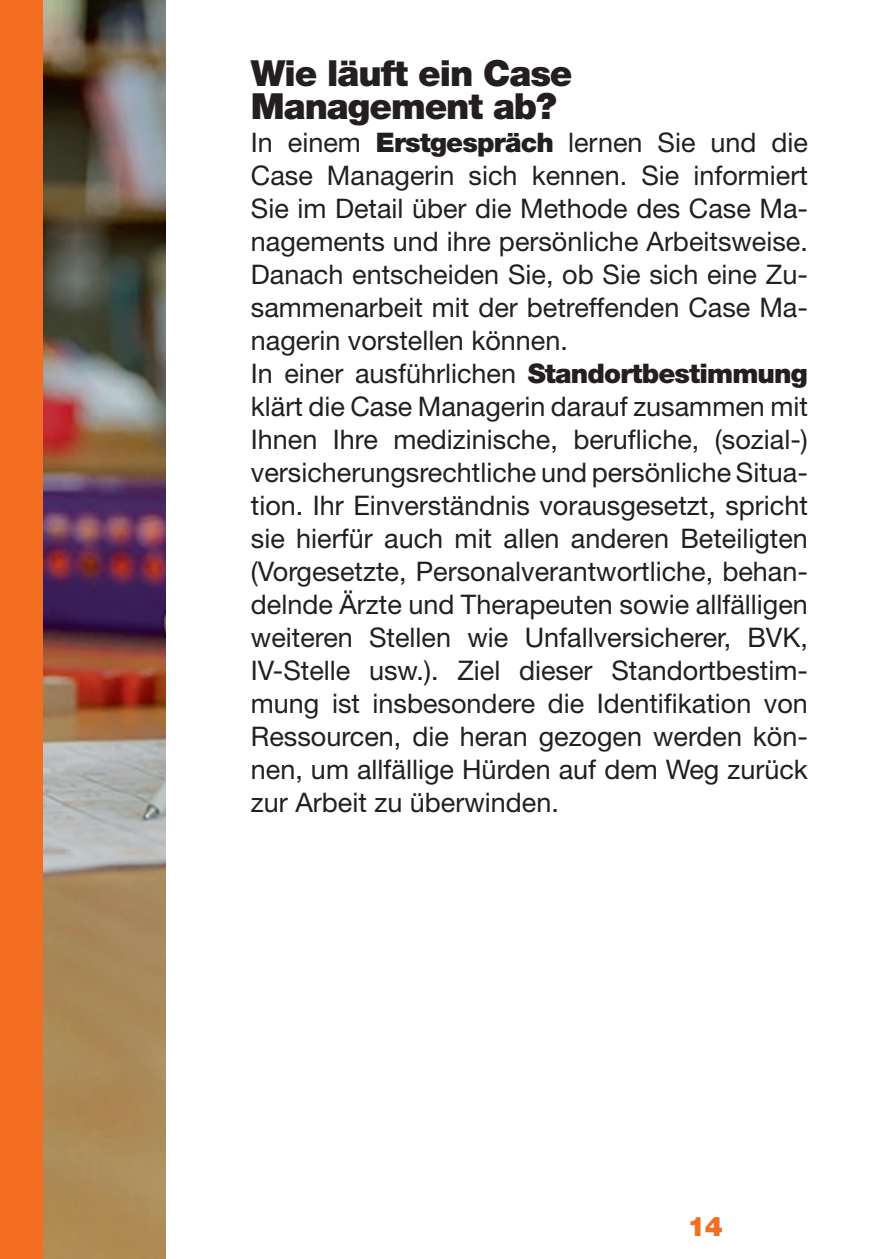
<style>
.page{position:relative;width:893px;height:1259px;background:#fff}
.page>*{position:absolute;margin:0;border:0;box-sizing:border-box;transform-origin:0 0}
.t1{font:900 36px/33px "Helvetica Neue LT Std";letter-spacing:-.03em;color:#231f20}
.t2{font:27px/33px "Helvetica Neue LT Std";color:#231f20}
.t3{font:900 27px "Helvetica Neue LT Std";color:#f36e21}
.s1{font-weight:900}
</style>
<div class="page">
<img style="left:43px;top:0;width:123px;height:1259px">
<div style="left:0;top:0;width:43px;height:1259px;background:#f36e21"></div>
<h1 class="t1" style="left:251px;top:56px;width:323px">Wie läuft ein Case<br>Management ab?</h1>
<p class="t2" style="left:251px;top:126px;width:559px">In einem <span class="s1">Erstgespräch</span> lernen Sie und die Case Managerin sich kennen. Sie informiert Sie im Detail über die Methode des Case Ma&shy;nagements und ihre persönliche Arbeitsweise.<br>Danach entscheiden Sie, ob Sie sich eine Zu&shy;sammenarbeit mit der betreffenden Case Ma&shy;nagerin vorstellen können.<br>In einer ausführlichen <span class="s1">Standortbestimmung </span>klärt die Case Managerin darauf zusammen mit Ihnen Ihre medizinische, berufliche, (sozial-) versicherungsrechtliche und persönliche Situa&shy;tion. Ihr Einverständnis vorausgesetzt, spricht sie hierfür auch mit allen anderen Beteiligten (Vorgesetzte, Personalverantwortliche, behan&shy;delnde Ärzte und Therapeuten sowie allfälligen weiteren Stellen wie Unfallversicherer, BVK, IV-Stelle usw.). Ziel dieser Standortbestim&shy;mung ist insbesondere die Identifikation von Ressourcen, die heran gezogen werden kön&shy;nen, um allfällige Hürden auf dem Weg zurück zur Arbeit zu überwinden.</p>
<p class="t3" style="left:688px;top:1210px;width:37px">14</p>
</div>
